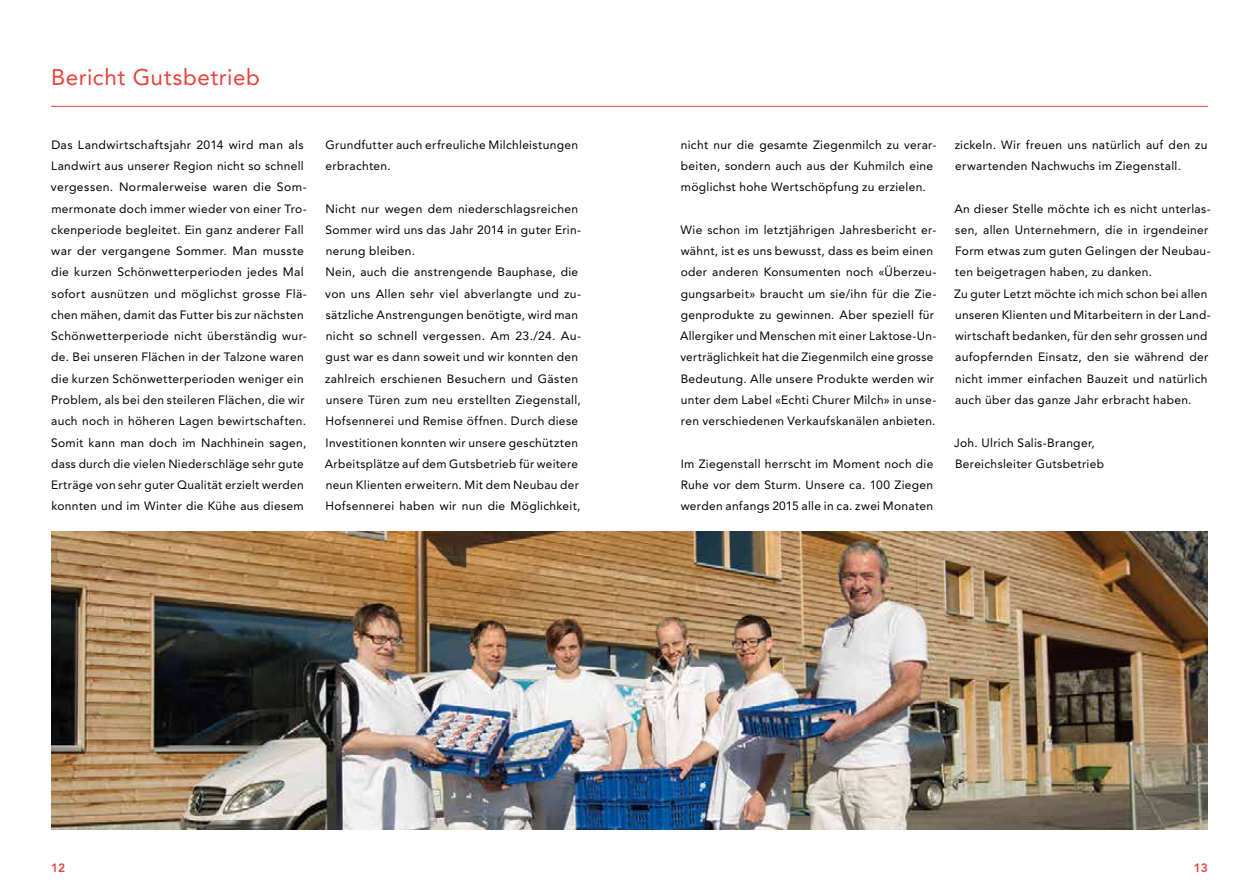
<style>
.page{position:relative;width:1259px;height:893px;background:#fff}
.page>*{position:absolute;margin:0;border:0;box-sizing:border-box;transform-origin:0 0}
.t1{font:22.5px "Avenir LT";letter-spacing:.025em;color:#e8423b}
.t2{font:12px/21.3px "Avenir LT";letter-spacing:.025em;color:#000}
.t3{font:800 12px "Avenir LT";color:#e8423b}
</style>
<div class="page">
<img style="left:51px;top:531px;width:1157px;height:298px">
<hr style="left:51px;top:106px;width:1157px;height:1px;background:#e8423b">
<h1 class="t1" style="left:51px;top:64px;width:210px">Bericht Gutsbetrieb</h1>
<p class="t2" style="left:51px;top:134px;width:257px">Das Landwirtschaftsjahr 2014 wird man als Landwirt aus unserer Region nicht so schnell vergessen. Normalerweise waren die Som&shy;mermonate doch immer wieder von einer Tro&shy;ckenperiode begleitet. Ein ganz anderer Fall war der vergangene Sommer. Man musste die kurzen Schönwetterperioden jedes Mal sofort ausnützen und möglichst grosse Flä&shy;chen mähen, damit das Futter bis zur nächsten Schönwetterperiode nicht überständig wur&shy;de. Bei unseren Flächen in der Talzone waren die kurzen Schönwetterperioden weniger ein Problem, als bei den steileren Flächen, die wir auch noch in höheren Lagen bewirtschaften.<br>Somit kann man doch im Nachhinein sagen, dass durch die vielen Niederschläge sehr gute Erträge von sehr guter Qualität erzielt werden konnten und im Winter die Kühe aus diesem</p>
<p class="t2" style="left:325px;top:134px;width:254px">Grundfutter auch erfreuliche Milchleistungen erbrachten.</p>
<p class="t2" style="left:325px;top:198px;width:258px">Nicht nur wegen dem niederschlagsreichen Sommer wird uns das Jahr 2014 in guter Erin&shy;nerung bleiben.<br>Nein, auch die anstrengende Bauphase, die von uns Allen sehr viel abverlangte und zu&shy;sätzliche Anstrengungen benötigte, wird man nicht so schnell vergessen. Am 23./24. Au&shy;gust war es dann soweit und wir konnten den zahlreich erschienen Besuchern und Gästen unsere Türen zum neu erstellten Ziegenstall, Hofsennerei und Remise öffnen. Durch diese Investitionen konnten wir unsere geschützten Arbeitsplätze auf dem Gutsbetrieb für weitere neun Klienten erweitern. Mit dem Neubau der Hofsennerei haben wir nun die Möglichkeit,</p>
<p class="t2" style="left:681px;top:134px;width:257px">nicht nur die gesamte Ziegenmilch zu verar&shy;beiten, sondern auch aus der Kuhmilch eine möglichst hohe Wertschöpfung zu erzielen.</p>
<p class="t2" style="left:680px;top:219px;width:258px">Wie schon im letztjährigen Jahresbericht er&shy;wähnt, ist es uns bewusst, dass es beim einen oder anderen Konsumenten noch «Überzeu&shy;gungsarbeit» braucht um sie/ihn für die Zie&shy;genprodukte zu gewinnen. Aber speziell für Allergiker und Menschen mit einer Laktose-Un&shy;verträglichkeit hat die Ziegenmilch eine grosse Bedeutung. Alle unsere Produkte werden wir unter dem Label «Echti Churer Milch» in unse&shy;ren verschiedenen Verkaufskanälen anbieten.</p>
<p class="t2" style="left:680px;top:453px;width:254px;text-align:justify">Im Ziegenstall herrscht im Moment noch die Ruhe vor dem Sturm. Unsere ca. 100 Ziegen werden anfangs 2015 alle in ca. zwei Monaten</p>
<p class="t2" style="left:954px;top:134px;width:254px">zickeln. Wir freuen uns natürlich auf den zu erwartenden Nachwuchs im Ziegenstall.</p>
<p class="t2" style="left:954px;top:198px;width:258px">An dieser Stelle möchte ich es nicht unterlas&shy;sen, allen Unternehmern, die in irgendeiner Form etwas zum guten Gelingen der Neubau&shy;ten beigetragen haben, zu danken.<br>Zu guter Letzt möchte ich mich schon bei allen unseren Klienten und Mitarbeitern in der Land&shy;wirtschaft bedanken, für den sehr grossen und aufopfernden Einsatz, den sie während der nicht immer einfachen Bauzeit und natürlich auch über das ganze Jahr erbracht haben.</p>
<p class="t2" style="left:954px;top:432px;width:151px">Joh. Ulrich Salis-Branger,<br>Bereichsleiter Gutsbetrieb</p>
<p class="t3" style="left:51px;top:860px;width:16px">12</p>
<p class="t3" style="left:1193px;top:860px;width:16px">13</p>
</div>
